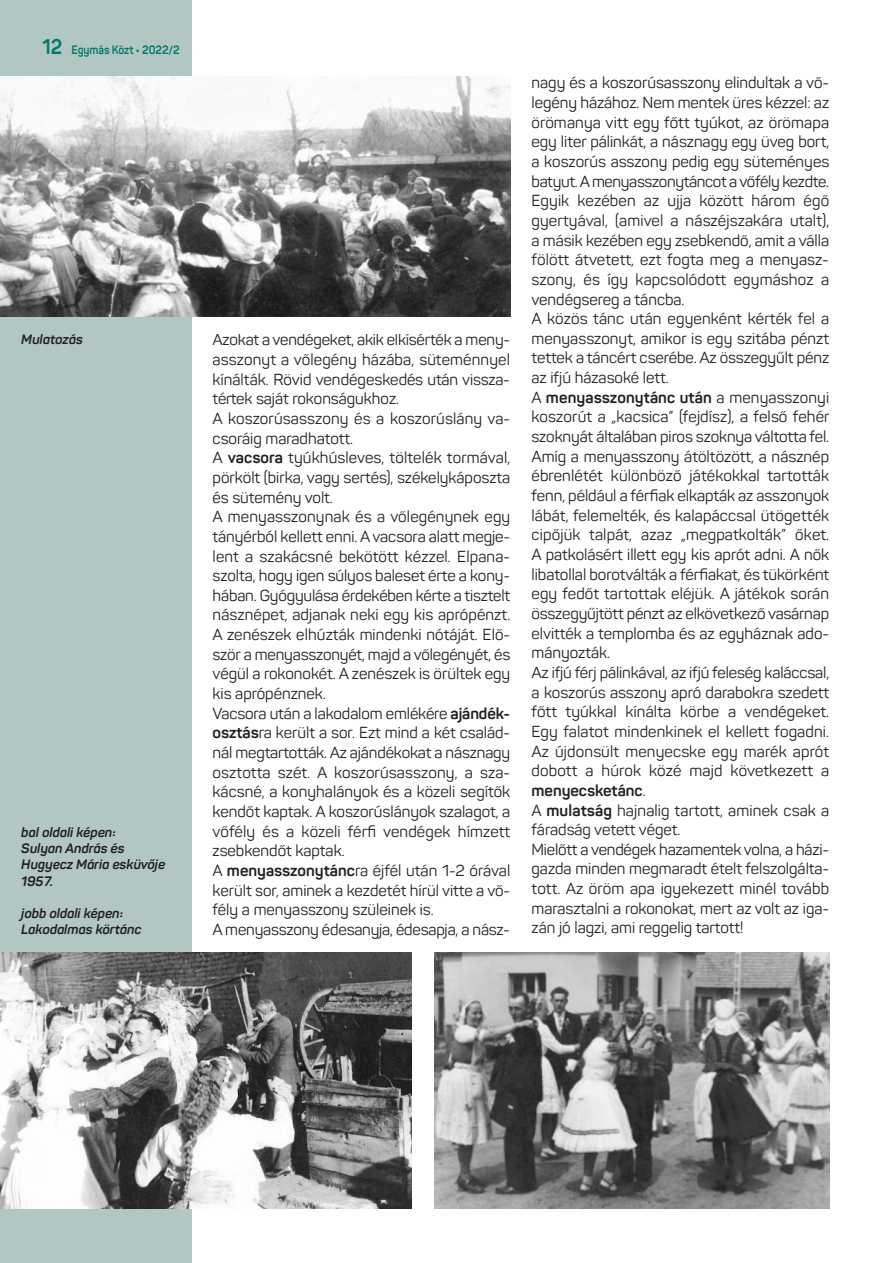
<style>
.page{position:relative;width:893px;height:1263px;background:#fff}
.page>*{position:absolute;margin:0;border:0;box-sizing:border-box;transform-origin:0 0}
.t1{font:15.75px/19.6px "Panton";color:#231f20}
.t2{font:italic 700 13.5px/16.2px "Panton";color:#231f20}
.t3{font:700 12px "Panton";color:#017a6a;scale:.9 1}
.s1{font-size:21px}
.s2{font-weight:700}
</style>
<div class="page">
<div style="left:0;top:0;width:191px;height:1263px;background:#b2c7c4"></div>
<img style="left:0;top:952px;width:411px;height:257px">
<img style="left:434px;top:952px;width:395px;height:257px">
<img style="left:0;top:77px;width:510px;height:239px">
<p class="t3" style="left:43px;top:46px;width:154px"><span class="s1">12</span> Egymás közt • 2022/2</p>
<p class="t2" style="left:21px;top:332px;width:63px">Mulatozás</p>
<p class="t2" style="left:21px;top:825px;width:145px">bal oldali képen:<br>Sulyan András és<br>Hugyecz Mária esküvője<br>1957.</p>
<p class="t2" style="left:21px;top:906px;width:122px">jobb oldali képen:<br>Lakodalmas körtánc</p>
<p class="t1" style="left:213px;top:332px;width:299px">Azokat a vendégeket, akik elkísérték a meny - asszonyt a vőlegény házába, süteménnyel kínálták. Rövid vendégeskedés után vissza&shy;tértek saját rokonságukhoz.<br>A koszorúsasszony és a koszorúslány va&shy;csoráig maradhatott.<br>A <span class="s2">vacsora</span> tyúkhúsleves, töltelék tormával, pörkölt (birka, vagy sertés), székelykáposzta és sütemény volt.<br>A menyasszonynak és a vőlegénynek egy tányérból kellett enni. Avacsora alatt megje&shy;lent a szakácsné bekötött kézzel. Elpana&shy;szolta, hogy igen súlyos baleset érte a kony&shy;hában. Gyógyulása érdekében kérte a tisztelt násznépet, adjanak neki egy kis aprópénzt.<br>A zenészek elhúzták mindenki nótáját. Elő&shy;ször a menyasszonyét, majd a vőlegényét, és végül a rokonokét. A zenészek is örültek egy kis aprópénznek.<br>Vacsora után a lakodalom emlékére <span class="s2">ajándék&shy;osztás</span>ra került a sor. Ezt mind a két család&shy;nál megtartották. Az ajándékokat a násznagy osztotta szét. A koszorúsasszony, a sza&shy;kácsné, a konyhalányok és a közeli segítők kendőt kaptak. A koszorúslányok szalagot, a vőfély és a közeli férfi vendégek hímzett zsebkendőt kaptak.<br>A <span class="s2">menyasszonytánc</span>ra éjfél után 1-2 órával került sor, aminek a kezdetét hírül vitte a vő&shy;fély a menyasszony szüleinek is.<br>A menyasszony édesanyja, édesapja, a nász-</p>
<p class="t1" style="left:531px;top:75px;width:300px">nagy és a koszorúsasszony elindultak a vő&shy;legény házához. Nem mentek üres kézzel: az örömanya vitt egy főtt tyúkot, az örömapa egy liter pálinkát, a násznagy egy üveg bort, a koszorús asszony pedig egy süteményes batyut. A menyasszonytáncot a vőfély kezdte.<br>Egyik kezében az ujja között három égő gyertyával, (amivel a nászéjszakára utalt), a másik kezében egy zsebkendő, amit a válla fölött átvetett, ezt fogta meg a menyasz&shy;szony, és így kapcsolódott egymáshoz a vendégsereg a táncba.<br>A közös tánc után egyenként kérték fel a menyasszonyt, amikor is egy szitába pénzt tettek a táncért cserébe. Az összegyűlt pénz az ifjú házasoké lett.<br>A <span class="s2">menyasszonytánc után</span> a menyasszonyi koszorút a „kacsica” (fejdísz), a felső fehér szoknyát általában piros szoknya váltotta fel.<br>Amíg a menyasszony átöltözött, a násznép ébrenlétét különböző játékokkal tartották fenn, például a férfiak elkapták az asszonyok lábát, felemelték, és kalapáccsal ütögették cipőjük talpát, azaz „megpatkolták” őket.<br>A patkolásért illett egy kis aprót adni. A nők libatollal borotválták a férfiakat, és tükörként egy fedőt tartottak eléjük. A játékok során összegyűjtött pénzt az elkövetkező vasárnap elvitték a templomba és az egyháznak ado&shy;mányozták.<br>Az ifjú férj pálinkával, az ifjú feleség kaláccsal, a koszorús asszony apró darabokra szedett főtt tyúkkal kínálta körbe a vendégeket.<br>Egy falatot mindenkinek el kellett fogadni.<br>Az újdonsült menyecske egy marék aprót dobott a húrok közé majd következett a <span class="s2">menyecsketánc</span>.<br>A <span class="s2">mulatság</span> hajnalig tartott, aminek csak a fáradság vetett véget.<br>Mielőtt a vendégek hazamentek volna, a házi&shy;gazda minden megmaradt ételt felszolgálta&shy;tott. Az öröm apa igyekezett minél tovább marasztalni a rokonokat, mert az volt az iga&shy;zán jó lagzi, ami reggelig tartott!</p>
</div>
